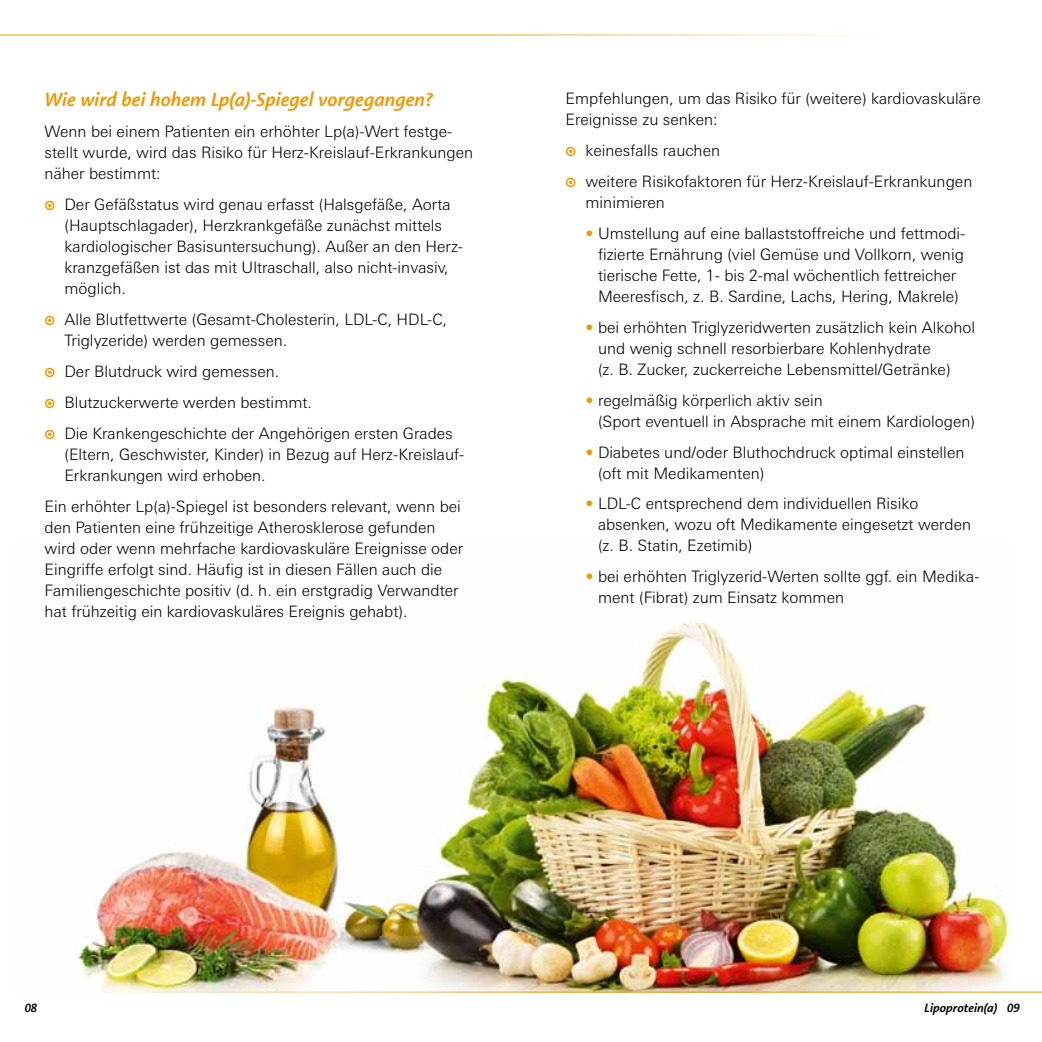
<style>
.page{position:relative;width:1042px;height:1042px;background:#fff}
.page>*{position:absolute;margin:0;border:0;box-sizing:border-box;transform-origin:0 0}
.t1{font:italic 600 19.25px "Aroma No 2 LT Com";color:#f49700}
.t2{font:300 15.75px/21px "LT Univers Basic";color:#000}
.t3{font:italic 600 12.25px "Aroma No 2 LT Com";color:#000}
.s1{font-family:"Ginger Regular Expert";font-weight:400;color:#f49800}
.s2{color:#f49800}
</style>
<div class="page">
<img style="left:75px;top:622px;width:937px;height:370px">
<hr style="left:146px;top:992px;width:896px;height:1px;background:#f49800">
<hr style="left:0;top:35px;width:877px;height:1px;background:#f49800">
<p class="t1" style="left:45px;top:87px;width:389px">Wie wird bei hohem Lp(a)-Spiegel vorgegangen?</p>
<p class="t2" style="left:45px;top:121px;width:430px">Wenn bei einem Patienten ein erhöhter Lp(a)-Wert festge&shy;stellt wurde, wird das Risiko für Herz-Kreislauf-Erkrankungen näher bestimmt:</p>
<p class="t2" style="left:64px;top:194px;width:400px;text-indent:-20px"><span class="s1">a</span> Der Gefäßstatus wird genau erfasst (Halsgefäße, Aorta (Hauptschlagader), Herzkrankgefäße zunächst mittels kardiologischer Basisuntersuchung). Außer an den Herz&shy;kranzgefäßen ist das mit Ultraschall, also nicht-invasiv, möglich.</p>
<p class="t2" style="left:64px;top:309px;width:384px;text-indent:-20px"><span class="s1">a</span> Alle Blutfettwerte (Gesamt-Cholesterin, LDL-C, HDL-C,<br>Triglyzeride) werden gemessen.</p>
<p class="t2" style="left:45px;top:356px;width:410px;line-height:31px"><span class="s1">a</span> Der Blutdruck wird gemessen.<br><span class="s1">a</span> Blutzuckerwerte werden bestimmt.<br><span class="s1">a</span> Die Krankengeschichte der Angehörigen ersten Grades</p>
<p class="t2" style="left:64px;top:444px;width:401px">(Eltern, Geschwister, Kinder) in Bezug auf Herz-Kreislauf-<br>Erkrankungen wird erhoben.</p>
<p class="t2" style="left:45px;top:496px;width:420px">Ein erhöhter Lp(a)-Spiegel ist besonders relevant, wenn bei den Patienten eine frühzeitige Atherosklerose gefunden wird oder wenn mehrfache kardiovaskuläre Ereignisse oder Eingriffe erfolgt sind. Häufig ist in diesen Fällen auch die Familiengeschichte positiv (d. h. ein erstgradig Verwandter hat frühzeitig ein kardiovaskuläres Ereignis gehabt).</p>
<p class="t2" style="left:566px;top:88px;width:416px">Empfehlungen, um das Risiko für (weitere) kardiovaskuläre<br>Ereignisse zu senken:</p>
<p class="t2" style="left:566px;top:135px;width:408px;line-height:31px"><span class="s1">a</span> keinesfalls rauchen<br><span class="s1">a</span> weitere Risikofaktoren für Herz-Kreislauf-Erkrankungen</p>
<p class="t2" style="left:585px;top:192px;width:81px">minimieren</p>
<p class="t2" style="left:598px;top:222px;width:369px;text-indent:-13px"><span class="s2">•</span> Umstellung auf eine ballaststoffreiche und fettmodi&shy;fizierte Ernährung (viel Gemüse und Vollkorn, wenig tierische Fette, 1- bis 2-mal wöchentlich fettreicher Meeresfisch, z. B. Sardine, Lachs, Hering, Makrele)</p>
<p class="t2" style="left:598px;top:316px;width:378px;text-indent:-13px"><span class="s2">•</span> bei erhöhten Triglyzeridwerten zusätzlich kein Alkohol und wenig schnell resorbierbare Kohlenhydrate<br>(z. B. Zucker, zuckerreiche Lebensmittel/Getränke)</p>
<p class="t2" style="left:598px;top:389px;width:379px;text-indent:-13px"><span class="s2">•</span> regelmäßig körperlich aktiv sein<br>(Sport eventuell in Absprache mit einem Kardiologen)</p>
<p class="t2" style="left:598px;top:441px;width:368px;text-indent:-13px"><span class="s2">•</span> Diabetes und/oder Bluthochdruck optimal einstellen (oft mit Medikamenten)</p>
<p class="t2" style="left:598px;top:493px;width:375px;text-indent:-13px"><span class="s2">•</span> LDL-C entsprechend dem individuellen Risiko absenken, wozu oft Medikamente eingesetzt werden (z. B. Statin, Ezetimib)</p>
<p class="t2" style="left:598px;top:566px;width:383px;text-indent:-13px"><span class="s2">•</span> bei erhöhten Triglyzerid-Werten sollte ggf. ein Medika&shy;ment (Fibrat) zum Einsatz kommen</p>
<p class="t3" style="left:25px;top:999px;width:14px">08</p>
<p class="t3" style="left:924px;top:999px;width:96px">Lipoprotein(a) 09</p>
</div>
